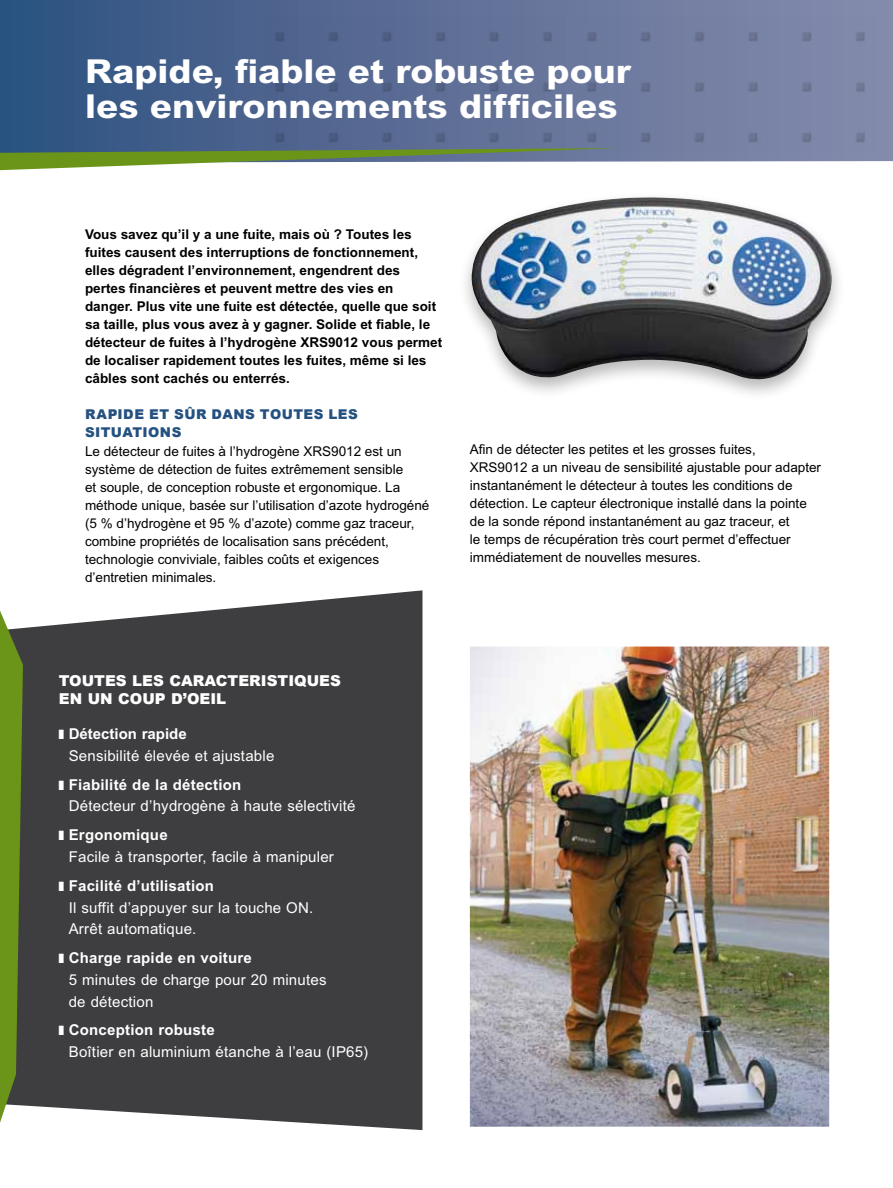
<style>
.page{position:relative;width:893px;height:1188px;background:#fff}
.page>*{position:absolute;margin:0;border:0;box-sizing:border-box;transform-origin:0 0}
.t1{font:800 33px/34.5px "Arial MT Std";color:#fff;scale:1.1 1}
.t2{font:15px/21.8px "Arial MT Std";letter-spacing:.015em;color:#fff}
.t3{font:900 15px/18px "Arial";color:#fff}
.t4{font:13.5px/18px "Arial MT Std";color:#000}
.t5{font:700 13.5px/18px "Arial MT Std";color:#000}
.t6{font:900 13.5px "Arial";color:#245180}
.s1{font-weight:700}
</style>
<div class="page">
<svg style="left:0;top:0;width:893px;height:162px;background:#4b648e"></svg>
<img style="left:578px;top:17px;width:299px;height:137px">
<img style="left:266px;top:17px;width:298px;height:131px">
<svg style="left:0;top:148px;width:621px;height:22px"></svg>
<div style="left:23px;top:590px;width:399px;height:540px;background:#3e3d40"></div>
<svg style="left:0;top:611px;width:23px;height:512px;background:#6b8b2d"></svg>
<div style="left:458px;top:191px;width:388px;height:210px;background:#000;opacity:.28"></div>
<img style="left:471px;top:197px;width:363px;height:183px">
<img style="left:470px;top:647px;width:359px;height:480px">
<h1 class="t1" style="left:85px;top:54px;width:498px">Rapide, fiable et robuste pour les environnements difficiles</h1>
<p class="t5" style="left:85px;top:225px;width:359px">Vous savez qu’il y a une fuite, mais où ? Toutes les fuites causent des interruptions de fonctionnement, elles dégradent l’environnement, engendrent des pertes financières et peuvent mettre des vies en danger. Plus vite une fuite est détectée, quelle que soit sa taille, plus vous avez à y gagner. Solide et fiable, le détecteur de fuites à l’hydrogène XRS9012 vous permet de localiser rapidement toutes les fuites, même si les câbles sont cachés ou enterrés.</p>
<p class="t6" style="left:85px;top:406px;width:22px">RAPIDE</p>
<p class="t6" style="left:149px;top:406px;width:74px">ET SÛR DANS</p>
<p class="t6" style="left:260px;top:406px;width:12px">TOUTES</p>
<p class="t6" style="left:329px;top:406px;width:11px">LES</p>
<p class="t6" style="left:85px;top:424px;width:11px">SITUATIONS</p>
<p class="t4" style="left:85px;top:442px;width:346px">Le détecteur de fuites à l’hydrogène XRS9012 est un système de détection de fuites extrêmement sensible<br>et souple, de conception robuste et ergonomique. La méthode unique, basée sur l’utilisation d’azote hydrogéné (5 % d’hydrogène et 95 % d’azote) comme gaz traceur, combine propriétés de localisation sans précédent, technologie conviviale, faibles coûts et exigences d’entretien minimales.</p>
<p class="t4" style="left:470px;top:440px;width:353px">Afin de détecter les petites et les grosses fuites,<br>XRS9012 a un niveau de sensibilité ajustable pour adapter instantanément le détecteur à toutes les conditions de détection. Le capteur électronique installé dans la pointe de la sonde répond instantanément au gaz traceur, et<br>le temps de récupération très court permet d’effectuer immédiatement de nouvelles mesures.</p>
<p class="t3" style="left:59px;top:672px;width:283px">TOUTES LES CARACTERISTIQUES<br>EN UN COUP D’OEIL</p>
<p class="t2" style="left:69px;top:723px;width:207px;text-indent:-10px">■ <span class="s1">Détection rapide<br></span>Sensibilité élevée et ajustable</p>
<p class="t2" style="left:69px;top:773px;width:288px;text-indent:-10px">■ <span class="s1">Fiabilité de la détection<br></span>Détecteur d’hydrogène à haute sélectivité</p>
<p class="t2" style="left:69px;top:824px;width:267px;text-indent:-10px">■ <span class="s1">Ergonomique<br></span>Facile à transporter, facile à manipuler</p>
<p class="t2" style="left:69px;top:875px;width:246px;text-indent:-10px">■ <span class="s1">Facilité d’utilisation<br></span>Il suffit d’appuyer sur la touche ON.<br>Arrêt automatique.</p>
<p class="t2" style="left:69px;top:947px;width:259px;text-indent:-10px">■ <span class="s1">Charge rapide en voiture<br></span>5 minutes de charge pour 20 minutes de détection</p>
<p class="t2" style="left:69px;top:1019px;width:301px;text-indent:-10px">■ <span class="s1">Conception robuste<br></span>Boîtier en aluminium étanche à l’eau (IP65)</p>
</div>
